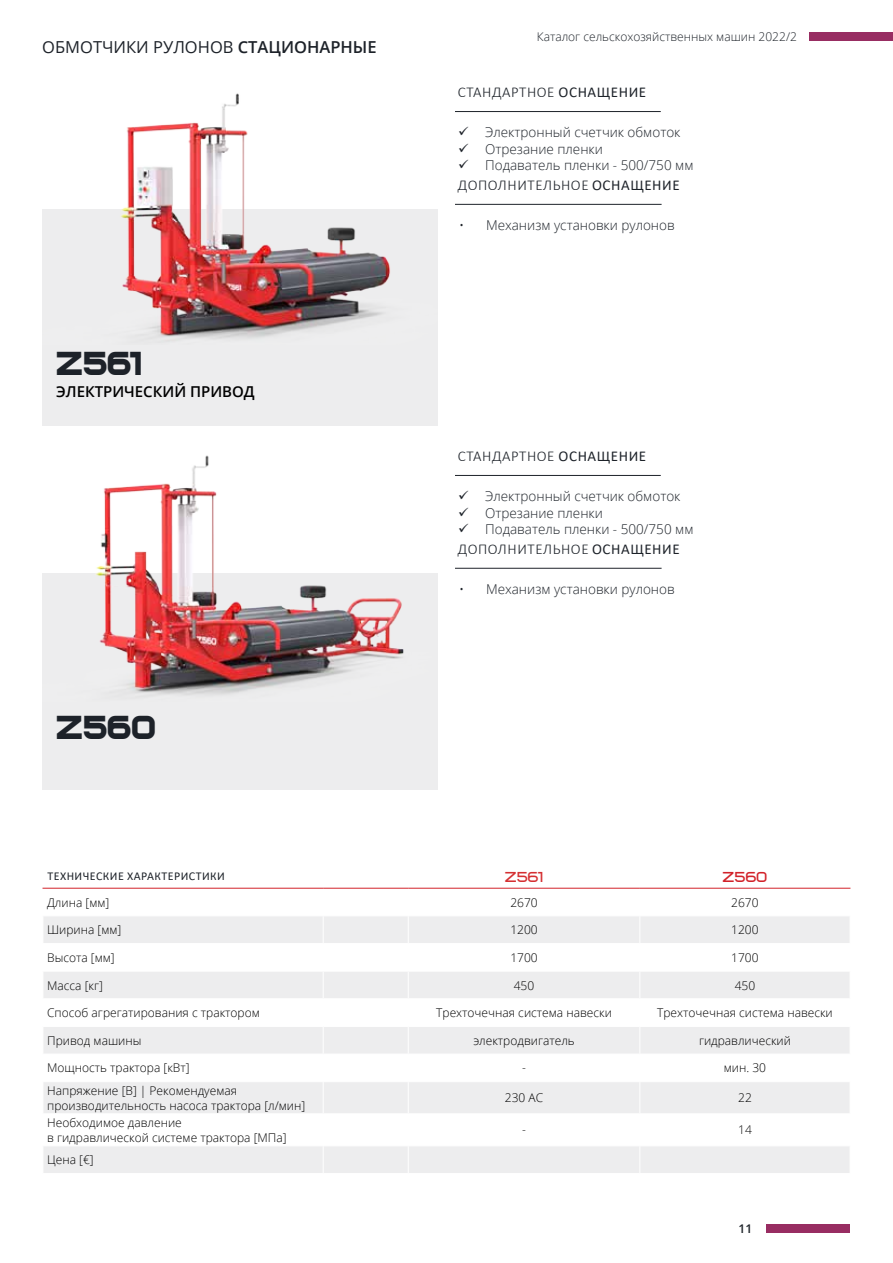
<style>
.page{position:relative;width:893px;height:1263px;background:#fff}
.page>*{position:absolute;margin:0;border:0;box-sizing:border-box;transform-origin:0 0}
.t1{font:700 45px "Bitsumishi Pro";color:#1d2229}
.t2{font:19.5px "Bitsumishi Pro";color:#d53032}
.t3{font:19.5px "Bitsumishi Pro";color:#d22229}
.t4{font:16.5px "Open Sans";color:#1d2229}
.t5{font:600 16.5px "Open Sans";color:#1d2229}
.t6{font:300 15px "Calibri";letter-spacing:.04em;color:#1d2229}
.t7{font:15px "Calibri";letter-spacing:.04em;color:#1d2229}
.t8{font:600 15px "Open Sans";color:#000}
.t9{font:300 13.5px/16.6px "Open Sans";color:#1d2229}
.t10{font:300 12px/14.4px "Open Sans";color:#000}
.t11{font:300 12px "Open Sans";color:#1d2229}
.t12{font:12px "Calibri";color:#1d2229}
.t13{font:600 12px "Open Sans";color:#1d2229}
.s1{font-weight:400}
</style>
<div class="page">
<div style="left:766px;top:1224px;width:84px;height:9px;background:#982d62"></div>
<div style="left:809px;top:32px;width:84px;height:9px;background:#982d62"></div>
<div style="left:43px;top:209px;width:395px;height:217px;background:#ededee"></div>
<div style="left:43px;top:573px;width:395px;height:216px;background:#ededee"></div>
<img style="left:120px;top:93px;width:270px;height:249px">
<img style="left:96px;top:455px;width:308px;height:240px">
<hr style="left:455px;top:204px;width:207px;height:1px;background:#1d2229">
<hr style="left:455px;top:568px;width:207px;height:1px;background:#1d2229">
<hr style="left:455px;top:111px;width:206px;height:1px;background:#1d2229">
<hr style="left:455px;top:475px;width:206px;height:1px;background:#1d2229">
<svg style="left:44px;top:916px;width:806px;height:257px;fill:#ededee"></svg>
<hr style="left:43px;top:943px;width:280px;height:1px;background:#fff">
<hr style="left:323px;top:943px;width:85px;height:1px;background:#fff">
<hr style="left:408px;top:943px;width:232px;height:1px;background:#fff">
<hr style="left:640px;top:943px;width:210px;height:1px;background:#fff">
<hr style="left:43px;top:971px;width:280px;height:1px;background:#fff">
<hr style="left:323px;top:971px;width:85px;height:1px;background:#fff">
<hr style="left:408px;top:971px;width:232px;height:1px;background:#fff">
<hr style="left:640px;top:971px;width:210px;height:1px;background:#fff">
<hr style="left:43px;top:998px;width:280px;height:1px;background:#fff">
<hr style="left:323px;top:998px;width:85px;height:1px;background:#fff">
<hr style="left:408px;top:998px;width:232px;height:1px;background:#fff">
<hr style="left:640px;top:998px;width:210px;height:1px;background:#fff">
<hr style="left:43px;top:1026px;width:280px;height:1px;background:#fff">
<hr style="left:323px;top:1026px;width:85px;height:1px;background:#fff">
<hr style="left:408px;top:1026px;width:232px;height:1px;background:#fff">
<hr style="left:640px;top:1026px;width:210px;height:1px;background:#fff">
<hr style="left:43px;top:1054px;width:280px;height:1px;background:#fff">
<svg style="left:43px;top:917px;width:1px;height:136px"></svg>
<hr style="left:323px;top:1054px;width:85px;height:1px;background:#fff">
<svg style="left:323px;top:916px;width:1px;height:165px"></svg>
<hr style="left:408px;top:1054px;width:232px;height:1px;background:#fff">
<svg style="left:408px;top:916px;width:1px;height:165px"></svg>
<hr style="left:640px;top:1054px;width:210px;height:1px;background:#fff">
<svg style="left:639px;top:916px;width:1px;height:165px"></svg>
<hr style="left:43px;top:1081px;width:280px;height:1px;background:#fff">
<hr style="left:323px;top:1081px;width:85px;height:1px;background:#fff">
<hr style="left:323px;top:1082px;width:1px;height:31px;background:#fff">
<hr style="left:408px;top:1081px;width:232px;height:1px;background:#fff">
<hr style="left:408px;top:1082px;width:1px;height:31px;background:#fff">
<hr style="left:640px;top:1081px;width:210px;height:1px;background:#fff">
<hr style="left:639px;top:1082px;width:1px;height:31px;background:#fff">
<hr style="left:43px;top:1113px;width:280px;height:1px;background:#fff">
<hr style="left:323px;top:1113px;width:85px;height:1px;background:#fff">
<hr style="left:323px;top:1114px;width:1px;height:31px;background:#fff">
<hr style="left:408px;top:1113px;width:232px;height:1px;background:#fff">
<hr style="left:408px;top:1114px;width:1px;height:31px;background:#fff">
<hr style="left:640px;top:1113px;width:210px;height:1px;background:#fff">
<hr style="left:639px;top:1114px;width:1px;height:31px;background:#fff">
<hr style="left:43px;top:1145px;width:280px;height:1px;background:#fff">
<svg style="left:43px;top:1147px;width:1px;height:26px"></svg>
<hr style="left:323px;top:1145px;width:85px;height:1px;background:#fff">
<svg style="left:323px;top:1146px;width:1px;height:27px"></svg>
<hr style="left:408px;top:1145px;width:232px;height:1px;background:#fff">
<svg style="left:408px;top:1146px;width:1px;height:27px"></svg>
<hr style="left:640px;top:1145px;width:210px;height:1px;background:#fff">
<svg style="left:639px;top:1146px;width:1px;height:27px"></svg>
<hr style="left:43px;top:888px;width:280px;height:1px;background:#d22229">
<hr style="left:323px;top:888px;width:85px;height:1px;background:#d22229">
<hr style="left:408px;top:888px;width:232px;height:1px;background:#d22229">
<hr style="left:640px;top:888px;width:210px;height:1px;background:#d22229">
<h3 class="t4" style="left:42px;top:36px;width:13px">ОБМОТ</h3>
<h3 class="t4" style="left:102px;top:36px;width:24px">ЧИКИ</h3>
<h3 class="t4" style="left:153px;top:36px;width:23px">РУЛОНО</h3>
<h3 class="t5" style="left:223px;top:36px;width:48px"><span class="s1">В</span> СТАЦИ</h3>
<h3 class="t5" style="left:294px;top:36px;width:71px">ОНАРНЫЕ</h3>
<h1 class="t1" style="left:56px;top:346px;width:87px">Z561</h1>
<p class="t8" style="left:56px;top:381px;width:39px">электр</p>
<p class="t8" style="left:112px;top:381px;width:144px">ический привод</p>
<h1 class="t1" style="left:56px;top:710px;width:101px">Z560</h1>
<p class="t11" style="left:537px;top:28px;width:262px">Каталог сельскохозяйственных машин 2022/2</p>
<p class="t6" style="left:458px;top:83px;width:112px">Стандартное <span class="s1">осна</span></p>
<p class="t7" style="left:597px;top:82px;width:24px">щение</p>
<p class="t9" style="left:485px;top:123px;width:210px">Электронный счетчик обмоток<br>Отрезание пленки<br>Подаватель пленки - 500/750 мм</p>
<p class="t6" style="left:458px;top:176px;width:21px">Допо</p>
<p class="t6" style="left:498px;top:176px;width:105px">лнительное <span class="s1">осна</span></p>
<p class="t7" style="left:630px;top:174px;width:24px">щение</p>
<p class="t9" style="left:459px;top:216px;width:217px">• Механизм установки рулонов</p>
<p class="t6" style="left:458px;top:447px;width:112px">Стандартное <span class="s1">осна</span></p>
<p class="t7" style="left:597px;top:446px;width:24px">щение</p>
<p class="t9" style="left:485px;top:487px;width:210px">Электронный счетчик обмоток<br>Отрезание пленки<br>Подаватель пленки - 500/750 мм</p>
<p class="t6" style="left:458px;top:539px;width:21px">Допо</p>
<p class="t6" style="left:498px;top:539px;width:105px">лнительное <span class="s1">осна</span></p>
<p class="t7" style="left:630px;top:538px;width:24px">щение</p>
<p class="t9" style="left:459px;top:580px;width:217px">• Механизм установки рулонов</p>
<p class="t12" style="left:47px;top:867px;width:14px">Техни</p>
<p class="t12" style="left:83px;top:867px;width:15px">ческие</p>
<p class="t12" style="left:127px;top:867px;width:8px">характеристики</p>
<h2 class="t2" style="left:505px;top:869px;width:40px">Z561</h2>
<h2 class="t3" style="left:722px;top:869px;width:46px">Z560</h2>
<p class="t10" style="left:47px;top:895px;width:64px">Длина [мм]</p>
<p class="t10" style="left:510px;top:895px;width:29px">2670</p>
<p class="t10" style="left:731px;top:895px;width:29px">2670</p>
<p class="t10" style="left:47px;top:922px;width:76px">Ширина [мм]</p>
<p class="t10" style="left:510px;top:922px;width:29px">1200</p>
<p class="t10" style="left:731px;top:922px;width:29px">1200</p>
<p class="t10" style="left:47px;top:950px;width:69px">Высота [мм]</p>
<p class="t10" style="left:510px;top:950px;width:29px">1700</p>
<p class="t10" style="left:731px;top:950px;width:29px">1700</p>
<p class="t10" style="left:47px;top:978px;width:57px">Масса [кг]</p>
<p class="t10" style="left:514px;top:978px;width:22px">450</p>
<p class="t10" style="left:735px;top:978px;width:22px">450</p>
<p class="t10" style="left:47px;top:1005px;width:214px">Способ агрегатирования с трактором</p>
<p class="t10" style="left:436px;top:1005px;width:177px">Трехточечная система навески</p>
<p class="t10" style="left:657px;top:1005px;width:177px">Трехточечная система навески</p>
<p class="t10" style="left:47px;top:1033px;width:96px">Привод машины</p>
<p class="t10" style="left:473px;top:1033px;width:103px">электродвигатель</p>
<p class="t10" style="left:699px;top:1033px;width:93px">гидравлический</p>
<p class="t10" style="left:47px;top:1060px;width:144px">Мощность трактора [кВт]</p>
<p class="t10" style="left:522px;top:1060px;width:5px">-</p>
<p class="t10" style="left:724px;top:1060px;width:44px">мин. 30</p>
<p class="t10" style="left:47px;top:1083px;width:260px">Напряжение [В] | Рекомендуемая производительность насоса трактора [л/мин]</p>
<p class="t10" style="left:505px;top:1090px;width:40px">230 AC</p>
<p class="t10" style="left:738px;top:1090px;width:15px">22</p>
<p class="t10" style="left:47px;top:1115px;width:241px">Необходимое давление<br>в гидравлической системе трактора [MПa]</p>
<p class="t10" style="left:522px;top:1122px;width:5px">-</p>
<p class="t10" style="left:738px;top:1122px;width:15px">14</p>
<p class="t10" style="left:47px;top:1152px;width:48px">Цена [€]</p>
<p class="t13" style="left:739px;top:1221px;width:15px">11</p>
</div>
